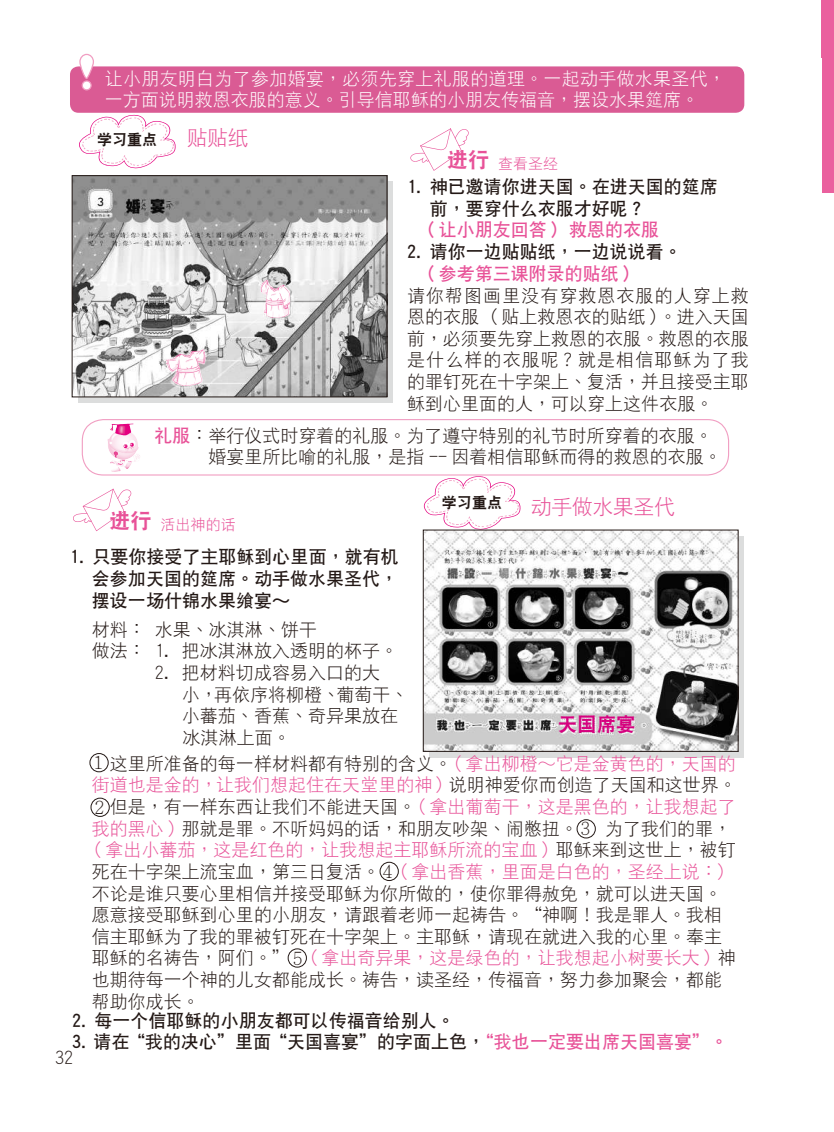
<style>
.page{position:relative;width:834px;height:1132px;background:#fff}
.page>*{position:absolute;margin:0;border:0;box-sizing:border-box;transform-origin:0 0}
.t1{font:21px "DF Hei W3 GB5";letter-spacing:-.025em;color:#e85298}
.t2{font:19.5px "DF Hei W9 GB5";color:#d6017f}
.t3{font:18px/21.6px "DF Hei W3 GB5";color:#231815}
.t4{font:18px/21.6px "DF Hei W7 GB5";color:#231815}
.t5{font:18px/21.6px "DF Hei W3 GB5";letter-spacing:.015em;color:#fff}
.t6{font:18px "DF Hei W7 GB5";color:#e85298}
.t7{font:300 18px "Adobe Ming Std";color:#231815}
.t8{font:15px "DF Hei W3 GB5";color:#e85298}
.t9{font:15px "DF Hei W9 GB5";color:#231815}
.s1{font-family:"DF Hei W9 GB5";font-size:21px}
.s2{font-family:"DF Hei W7 GB5";color:#e85298}
.s3{font-family:"Adobe Ming Std";font-weight:300}
.s4{color:#e85298}
</style>
<div class="page">
<div style="left:821px;top:0;width:12px;height:57px;background:#ea609e"></div>
<div style="left:821px;top:11px;width:12px;height:182px;background:#ea609e"></div>
<div style="left:70px;top:66px;width:674px;height:47px;background:#da5b94;border-radius:9px"></div>
<svg style="left:79px;top:53px;width:16px;height:26px"></svg>
<div style="left:82px;top:81px;width:9px;height:9px;background:#fff;border-radius:50%"></div>
<div style="left:82px;top:80px;width:10px;height:10px;border:1px solid #f19ec2;border-radius:50%"></div>
<svg style="left:78px;top:181px;width:314px;height:222px;background:#c9c9c9"></svg>
<img style="left:74px;top:177px;width:311px;height:218px">
<div style="left:72px;top:175px;width:315px;height:222px;border:1px solid #231815"></div>
<svg style="left:79px;top:114px;width:97px;height:55px"></svg>
<svg style="left:410px;top:128px;width:58px;height:43px"></svg>
<svg style="left:424px;top:153px;width:5px;height:8px"></svg>
<svg style="left:420px;top:130px;width:28px;height:16px"></svg>
<svg style="left:450px;top:128px;width:5px;height:10px"></svg>
<svg style="left:423px;top:475px;width:98px;height:54px"></svg>
<svg style="left:429px;top:536px;width:314px;height:221px;background:#c2c1c1"></svg>
<img style="left:425px;top:531px;width:311px;height:218px">
<svg style="left:73px;top:489px;width:58px;height:42px"></svg>
<svg style="left:83px;top:490px;width:28px;height:16px"></svg>
<svg style="left:113px;top:488px;width:5px;height:10px"></svg>
<img style="left:107px;top:423px;width:33px;height:48px">
<div style="left:90px;top:753px;width:18px;height:18px;border:1px solid #231815;border-radius:50%"></div>
<div style="left:91px;top:797px;width:18px;height:19px;border:1px solid #231815;border-radius:50%"></div>
<div style="left:576px;top:819px;width:19px;height:18px;border:1px solid #231815;border-radius:50%"></div>
<div style="left:380px;top:861px;width:18px;height:19px;border:1px solid #231815;border-radius:50%"></div>
<div style="left:288px;top:948px;width:18px;height:19px;border:1px solid #231815;border-radius:50%"></div>
<img style="left:166px;top:348px;width:40px;height:38px">
<img style="left:260px;top:279px;width:30px;height:39px">
<div style="left:82px;top:419px;width:647px;height:56px;border:1px solid #f19ec2;border-radius:21px"></div>
<p class="t5" style="left:105px;top:68px;width:622px">讓小朋友明白為了參加婚宴，必須先穿上禮服的道理。一起動手做水果聖代，一方面說明救恩衣服的意義。引導信耶穌的小朋友傳福音，擺設水果筵席。</p>
<p class="t9" style="left:97px;top:132px;width:61px">學習重點</p>
<p class="t1" style="left:187px;top:127px;width:63px">貼貼紙</p>
<p class="t8" style="left:447px;top:156px;width:112px"><span class="s1">進行</span>查看聖經</p>
<p class="t4" style="left:430px;top:176px;width:289px;text-indent:-23px">1. 神已邀請你進天國。在進天國的筵席前，要穿什麼衣服才好呢？</p>
<p class="t6" style="left:425px;top:221px;width:236px">( 讓小朋友回答 ) 救恩的衣服</p>
<p class="t4" style="left:407px;top:240px;width:276px">2. 請你一邊貼貼紙，一邊說說看。</p>
<p class="t6" style="left:425px;top:264px;width:209px">( 參考第三課附錄的貼紙 )</p>
<p class="t3" style="left:407px;top:284px;width:343px;text-align:justify">請你幫圖畫裡沒有穿救恩衣服的人穿上救恩的衣服 ( 貼上救恩衣的貼紙 )。進入天國前，必須要先穿上救恩的衣服。救恩的衣服是什麼樣的衣服呢？就是相信耶穌為了我的罪釘死在十字架上、復活，並且接受主耶穌到心裡面的人，可以穿上這件衣服。</p>
<p class="t3" style="left:208px;top:424px;width:514px;text-indent:-54px"><span class="s2">禮服</span>：舉行儀式時穿著的禮服。為了遵守特別的禮節時所穿著的衣服。婚宴裡所比喻的禮服，是指 -- 因著相信耶穌而得的救恩的衣服。</p>
<p class="t1" style="left:531px;top:496px;width:145px">動手做水果聖代</p>
<p class="t4" style="left:92px;top:546px;width:308px;text-align:justify;text-indent:-22px">1. 只要你接受了主耶穌到心裡面，就有機會參加天國的筵席。動手做水果聖代，擺設一場什錦水果饗宴～</p>
<p class="t3" style="left:92px;top:618px;width:307px">材料： 水果、冰淇淋、餅乾<br>做法： 1. 把冰淇淋放入透明的杯子。</p>
<p class="t3" style="left:182px;top:661px;width:228px;text-indent:-27px">2. 把材料切成容易入口的大<br>小，再依序將柳橙、葡萄乾、小蕃茄、香蕉、奇異果放在冰淇淋上面。</p>
<p class="t3" style="left:92px;top:752px;width:646px;text-align:justify"><span class="s3">1</span> 這裡所準備的每一樣材料都有特別的含義。<span class="s4">( 拿出柳橙～它是金黃色的，天國的街道也是金的，讓我們想起住在天堂裡的神 )</span> 說明神愛你而創造了天國和這世界。　但是，有一樣東西讓我們不能進天國。<span class="s4">( 拿出葡萄乾，這是黑色的，讓我想起了我的黑心 )</span> 那就是罪。不聽媽媽的話，和朋友吵架、鬧彆扭。 <span class="s3">3</span></p>
<p class="t9" style="left:442px;top:495px;width:61px">學習重點</p>
<p class="t8" style="left:110px;top:516px;width:127px"><span class="s1">進行</span>活出神的話</p>
<p class="t2" style="left:557px;top:714px;width:79px">天國席宴</p>
<p class="t7" style="left:95px;top:797px;width:11px">2</p>
<p class="t3" style="left:92px;top:817px;width:645px;text-indent:513px">為了我們的罪，<span class="s4">( 拿出小蕃茄，這是紅色的，讓我想起主耶穌所流的寶血 )</span> 耶穌來到這世上，被釘死在十字架上流寶血，第三日復活。 <span class="s4">( 拿出香蕉，裡面是白色的，聖經上說：)</span>不論是誰只要心裡相信並接受耶穌為你所做的，使你罪得赦免，就可以進天國。願意接受耶穌到心裡的小朋友，請跟著老師一起禱告。“神啊！我是罪人。我相信主耶穌為了我的罪被釘死在十字架上。主耶穌，請現在就進入我的心裡。奉主耶穌的名禱告，阿們。” <span class="s4">( 拿出奇異果，這是綠色的，讓我想起小樹要長大 )</span> 神也期待每一個神的兒女都能成長。禱告，讀聖經，傳福音，努力參加聚會，都能幫助你成長。</p>
<p class="t7" style="left:383px;top:861px;width:11px">4</p>
<p class="t7" style="left:293px;top:947px;width:11px">5</p>
<p class="t4" style="left:72px;top:1008px;width:384px">2. 每一個信耶穌的小朋友都可以傳福音給別人。</p>
<p class="t4" style="left:72px;top:1030px;width:657px">3. 請在“我的決心”裡面“天國喜宴”的字面上色，<span class="s4">“我也一定要出席天國喜宴”。</span></p>
<p class="t3" style="left:55px;top:1046px;width:19px">32</p>
</div>
